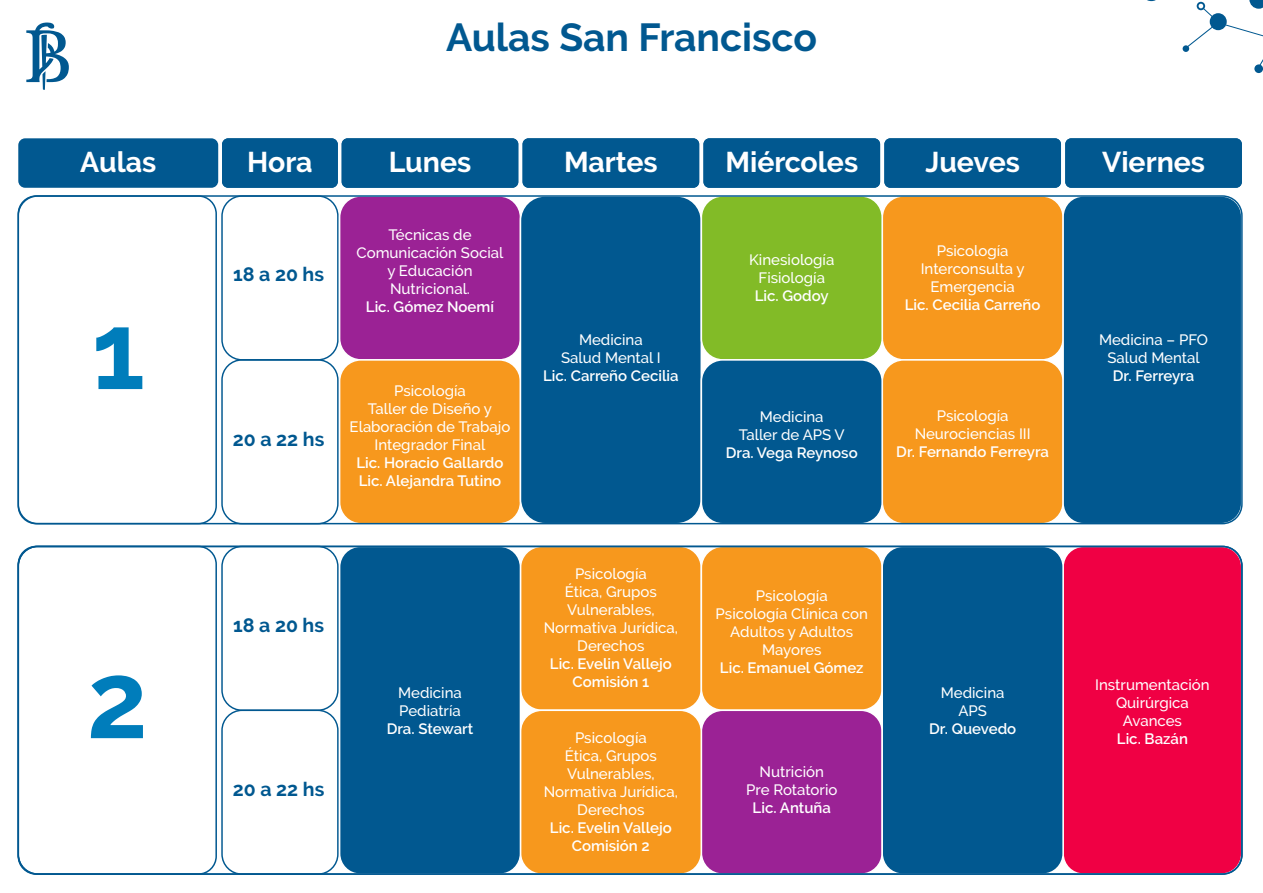
<style>
.page{position:relative;width:1263px;height:893px;background:#fff}
.page>*{position:absolute;margin:0;border:0;box-sizing:border-box;transform-origin:0 0}
.t1{font:700 108px "Raleway";color:#007dbb}
.t2{font:700 39px "Raleway";color:#015890}
.t3{font:700 28.5px "Raleway";color:#fff}
.t4{font:700 19.5px "Raleway";color:#015890}
.t5{font:500 15px/18px "Raleway";color:#fff;text-align:center}
.t6{font:600 15px/18px "Raleway";color:#fff;text-align:center}
</style>
<div class="page">
<div style="left:221px;top:195px;width:118px;height:166px;border:1px solid #015890;border-radius:20px"></div>
<div style="left:340px;top:196px;width:180px;height:164px;background:#9b2295;border-radius:21px"></div>
<div style="left:339px;top:195px;width:182px;height:166px;border:2px solid #fff;border-radius:21px"></div>
<div style="left:340px;top:360px;width:180px;height:164px;background:#f7981d;border-radius:21px"></div>
<div style="left:339px;top:359px;width:182px;height:165px;border:2px solid #fff;border-radius:21px"></div>
<div style="left:520px;top:546px;width:181px;height:164px;background:#f7981d;border-radius:21px"></div>
<div style="left:520px;top:546px;width:182px;height:165px;border:2px solid #fff;border-radius:21px"></div>
<div style="left:701px;top:546px;width:181px;height:164px;background:#f7981d;border-radius:21px"></div>
<div style="left:701px;top:546px;width:182px;height:165px;border:2px solid #fff;border-radius:21px"></div>
<div style="left:701px;top:710px;width:181px;height:164px;background:#9b2295;border-radius:21px"></div>
<div style="left:701px;top:709px;width:182px;height:166px;border:2px solid #fff;border-radius:21px"></div>
<div style="left:520px;top:710px;width:181px;height:164px;background:#f7981d;border-radius:21px"></div>
<div style="left:520px;top:709px;width:182px;height:166px;border:2px solid #fff;border-radius:21px"></div>
<div style="left:520px;top:196px;width:181px;height:328px;background:#015890;border-radius:25px"></div>
<div style="left:520px;top:195px;width:182px;height:329px;border:2px solid #fff;border-radius:25px"></div>
<div style="left:882px;top:196px;width:181px;height:164px;background:#f7981d;border-radius:21px"></div>
<div style="left:882px;top:360px;width:181px;height:164px;background:#f7981d;border-radius:21px"></div>
<div style="left:881px;top:359px;width:183px;height:165px;border:2px solid #fff;border-radius:21px"></div>
<div style="left:701px;top:196px;width:181px;height:164px;background:#82bb27;border-radius:21px"></div>
<div style="left:701px;top:195px;width:182px;height:166px;border:2px solid #fff;border-radius:21px"></div>
<div style="left:701px;top:360px;width:181px;height:164px;background:#015890;border-radius:21px"></div>
<div style="left:701px;top:359px;width:182px;height:165px;border:2px solid #fff;border-radius:21px"></div>
<div style="left:1063px;top:196px;width:179px;height:328px;background:#015890;border-radius:20px"></div>
<div style="left:1062px;top:195px;width:180px;height:329px;border:2px solid #fff;border-radius:20px"></div>
<div style="left:1063px;top:546px;width:179px;height:328px;background:#f00044;border-radius:20px"></div>
<div style="left:882px;top:546px;width:181px;height:328px;background:#015890;border-radius:20px"></div>
<div style="left:881px;top:546px;width:183px;height:329px;border:2px solid #fff;border-radius:20px"></div>
<div style="left:340px;top:546px;width:180px;height:328px;background:#015890;border-radius:20px"></div>
<div style="left:339px;top:546px;width:182px;height:329px;border:2px solid #fff;border-radius:20px"></div>
<div style="left:221px;top:359px;width:118px;height:165px;border:1px solid #015890;border-radius:20px"></div>
<div style="left:221px;top:546px;width:118px;height:165px;border:1px solid #015890;border-radius:20px"></div>
<div style="left:221px;top:710px;width:118px;height:165px;border:1px solid #015890;border-radius:20px"></div>
<svg style="left:26px;top:22px;width:43px;height:68px"></svg>
<div style="left:18px;top:138px;width:200px;height:50px;background:#015890;border-radius:7px"></div>
<div style="left:222px;top:138px;width:116px;height:50px;background:#015890;border-radius:6px"></div>
<div style="left:342px;top:138px;width:176px;height:50px;background:#015890;border-radius:6px"></div>
<div style="left:522px;top:138px;width:177px;height:50px;background:#015890;border-radius:6px"></div>
<div style="left:703px;top:138px;width:177px;height:50px;background:#015890;border-radius:6px"></div>
<div style="left:884px;top:138px;width:177px;height:50px;background:#015890;border-radius:6px"></div>
<div style="left:1065px;top:138px;width:177px;height:50px;background:#015890;border-radius:6px"></div>
<div style="left:18px;top:546px;width:1225px;height:329px;border:2px solid #015890;border-radius:20px"></div>
<div style="left:18px;top:195px;width:1225px;height:329px;border:2px solid #015890;border-radius:20px"></div>
<svg style="left:1249px;top:0;width:14px;height:9px"></svg>
<div style="left:1197px;top:2px;width:8px;height:8px;border:2px solid #015890;border-radius:50%"></div>
<div style="left:1254px;top:64px;width:9px;height:9px;background:#015890;border-radius:50%"></div>
<svg style="left:1182px;top:45px;width:7px;height:7px"></svg>
<div style="left:1210px;top:13px;width:17px;height:17px;background:#015890;border-radius:50%"></div>
<svg style="left:1184px;top:7px;width:32px;height:42px"></svg>
<svg style="left:1224px;top:24px;width:39px;height:43px"></svg>
<h2 class="t2" style="left:446px;top:15px;width:372px">Aulas San Francisco</h2>
<h3 class="t3" style="left:80px;top:146px;width:77px">Aulas</h3>
<h3 class="t3" style="left:247px;top:146px;width:67px">Hora</h3>
<h3 class="t3" style="left:389px;top:146px;width:84px">Lunes</h3>
<h3 class="t3" style="left:564px;top:146px;width:95px">Martes</h3>
<h3 class="t3" style="left:725px;top:146px;width:134px">Miércoles</h3>
<h3 class="t3" style="left:925px;top:146px;width:96px">Jueves</h3>
<h3 class="t3" style="left:1102px;top:146px;width:105px">Viernes</h3>
<h1 class="t1" style="left:92px;top:289px;width:55px">1</h1>
<h1 class="t1" style="left:87px;top:638px;width:62px">2</h1>
<h3 class="t4" style="left:233px;top:263px;width:93px">18 a 20 hs</h3>
<p class="t5" style="left:357px;top:226px;width:148px">Técnicas de<br>Comunicación Social y Educación<br>Nutricional.</p>
<p class="t6" style="left:366px;top:298px;width:130px">Lic. Gómez Noemí</p>
<h3 class="t4" style="left:233px;top:428px;width:93px">20 a 22 hs</h3>
<p class="t5" style="left:350px;top:382px;width:162px">Psicología<br>Taller de Diseño y<br>Elaboración de Trabajo<br>Integrador Final</p>
<p class="t6" style="left:356px;top:454px;width:149px;text-align:left">Lic. Horacio Gallardo<br>Lic. Alejandra Tutino</p>
<h3 class="t4" style="left:233px;top:614px;width:93px">18 a 20 hs</h3>
<h3 class="t4" style="left:233px;top:778px;width:93px">20 a 22 hs</h3>
<p class="t5" style="left:398px;top:684px;width:65px;text-align:left">Medicina<br>Pediatría</p>
<p class="t6" style="left:387px;top:720px;width:88px">Dra. Stewart</p>
<p class="t5" style="left:561px;top:331px;width:101px">Medicina<br>Salud Mental I</p>
<p class="t6" style="left:543px;top:367px;width:137px">Lic. Carreño Cecilia</p>
<p class="t5" style="left:544px;top:565px;width:136px">Psicología<br>Ética, Grupos<br>Vulnerables,<br>Normativa Jurídica,<br>Derechos</p>
<p class="t6" style="left:550px;top:655px;width:123px">Lic. Evelin Vallejo<br>Comisión 1</p>
<p class="t5" style="left:544px;top:729px;width:136px">Psicología<br>Ética, Grupos<br>Vulnerables,<br>Normativa Jurídica,<br>Derechos</p>
<p class="t6" style="left:550px;top:819px;width:123px">Lic. Evelin Vallejo<br>Comisión 2</p>
<p class="t5" style="left:749px;top:250px;width:87px">Kinesiología<br>Fisiología</p>
<p class="t6" style="left:755px;top:287px;width:76px">Lic. Godoy</p>
<p class="t5" style="left:739px;top:407px;width:108px">Medicina<br>Taller de APS V</p>
<p class="t6" style="left:726px;top:443px;width:133px">Dra. Vega Reynoso</p>
<p class="t5" style="left:921px;top:242px;width:105px">Psicología<br>Interconsulta y<br>Emergencia</p>
<p class="t6" style="left:905px;top:296px;width:137px">Lic. Cecilia Carreño</p>
<p class="t5" style="left:915px;top:407px;width:117px">Psicología<br>Neurociencias III</p>
<p class="t6" style="left:896px;top:443px;width:154px">Dr. Fernando Ferreyra</p>
<p class="t5" style="left:716px;top:586px;width:154px">Psicología<br>Psicología Clínica con<br>Adultos y Adultos<br>Mayores</p>
<p class="t6" style="left:720px;top:658px;width:145px">Lic. Emanuel Gómez</p>
<p class="t5" style="left:746px;top:762px;width:93px">Nutrición<br>Pre Rotatorio</p>
<p class="t6" style="left:753px;top:799px;width:80px">Lic. Antuña</p>
<p class="t5" style="left:941px;top:683px;width:65px">Medicina<br>APS</p>
<p class="t6" style="left:929px;top:719px;width:89px">Dr. Quevedo</p>
<p class="t5" style="left:1099px;top:331px;width:111px">Medicina – PFO<br>Salud Mental</p>
<p class="t6" style="left:1113px;top:367px;width:83px">Dr. Ferreyra</p>
<p class="t5" style="left:1095px;top:676px;width:116px">Instrumentación<br>Quirúrgica<br>Avances</p>
<p class="t6" style="left:1117px;top:730px;width:73px">Lic. Bazán</p>
</div>
